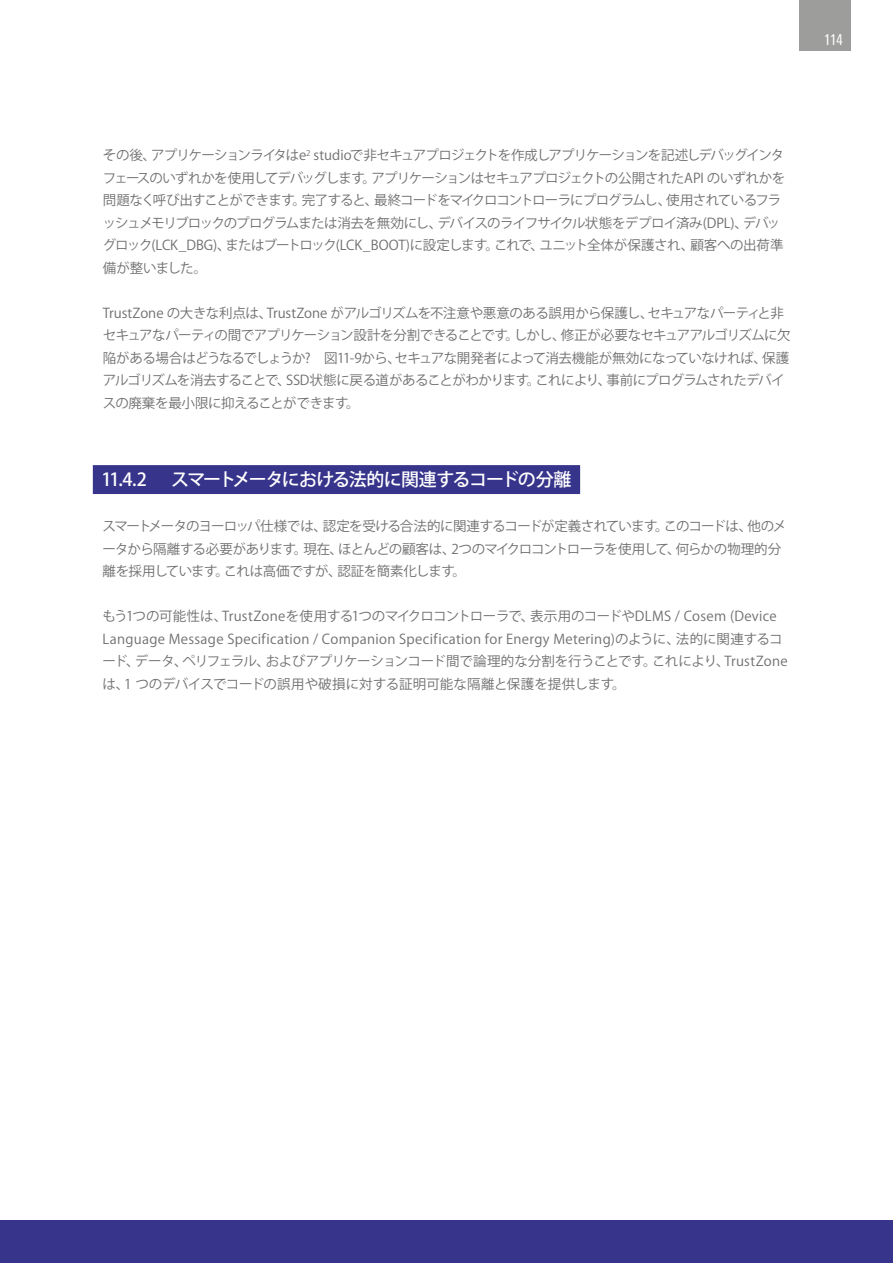
<style>
.page{position:relative;width:893px;height:1263px;background:#fff}
.page>*{position:absolute;margin:0;border:0;box-sizing:border-box;transform-origin:0 0}
.t1{font:500 18px "Koz Go Pr 6 N";letter-spacing:-.08em;color:#fff}
.t2{font:15px "Linotype Univers 420 Cn";color:#fff}
.t3{font:13.5px/22.5px "Koz Go Pr 6 N";letter-spacing:-.04em;color:#706f6f}
.t4{font:13.5px/22.5px "Koz Go Pr 6 N";letter-spacing:-.06em;color:#706f6f}
.t5{font:13.5px/22.5px "Koz Go Pr 6 N";letter-spacing:.01em;color:#706f6f}
</style>
<div class="page">
<div style="left:799px;top:0;width:51px;height:51px;background:#9d9d9c"></div>
<div style="left:0;top:1220px;width:893px;height:43px;background:#37348b"></div>
<div style="left:93px;top:465px;width:487px;height:29px;background:#37348b"></div>
<p class="t2" style="left:824px;top:31px;width:21px">114</p>
<p class="t4" style="left:103px;top:144px;width:684px">その後、アプリケーションライタはe<sup>2</sup> studioで非セキュアプロジェクトを作成しアプリケーションを記述しデバッグインタフェースのいずれかを使用してデバッグします。アプリケーションはセキュアプロジェクトの公開されたAPI のいずれかを問題なく呼び出すことができます。完了すると、最終コードをマイクロコントローラにプログラムし、使用されているフラッシュメモリブロックのプログラムまたは消去を無効にし、デバイスのライフサイクル状態をデプロイ済み(DPL)、デバッグロック(LCK_DBG)、またはブートロック(LCK_BOOT)に設定します。これで、ユニット全体が保護され、顧客への出荷準備が整いました。</p>
<p class="t3" style="left:103px;top:302px;width:689px">TrustZone の大きな利点は、TrustZone がアルゴリズムを不注意や悪意のある誤用から保護し、セキュアなパーティと非セキュアなパーティの間でアプリケーション設計を分割できることです。しかし、修正が必要なセキュアアルゴリズムに欠陥がある場合はどうなるでしょうか?　図11-9から、セキュアな開発者によって消去機能が無効になっていなければ、保護アルゴリズムを消去することで、SSD状態に戻る道があることがわかります。これにより、事前にプログラムされたデバイスの廃棄を最小限に抑えることができます。</p>
<h1 class="t1" style="left:101px;top:470px;width:47px">11.4.2</h1>
<h1 class="t1" style="left:171px;top:470px;width:402px">スマートメータにおける法的に関連するコードの分離</h1>
<p class="t3" style="left:102px;top:515px;width:685px">スマートメータのヨーロッパ仕様では、認定を受ける合法的に関連するコードが定義されています。このコードは、他のメータから隔離する必要があります。現在、ほとんどの顧客は、2つのマイクロコントローラを使用して、何らかの物理的分離を採用しています。これは高価ですが、認証を簡素化します。</p>
<p class="t5" style="left:102px;top:605px;width:687px">もう1つの可能性は、TrustZoneを使用する1つのマイクロコントローラで、表示用のコードやDLMS / Cosem (Device Language Message Specification / Companion Specification for Energy Metering)のように、法的に関連するコード、データ、ペリフェラル、およびアプリケーションコード間で論理的な分割を行うことです。これにより、TrustZoneは、1 つのデバイスでコードの誤用や破損に対する証明可能な隔離と保護を提供します。</p>
</div>
